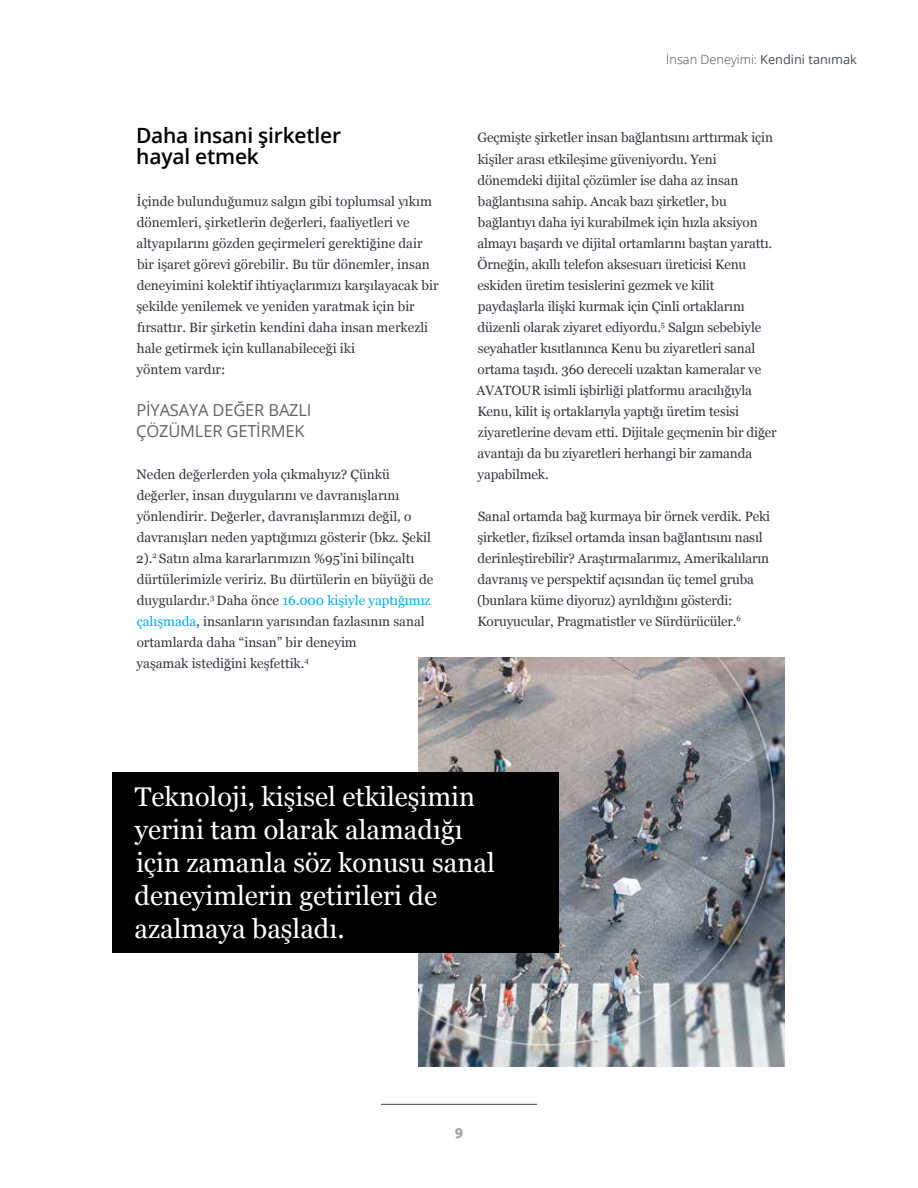
<style>
.page{position:relative;width:918px;height:1188px;background:#fff}
.page>*{position:absolute;margin:0;border:0;box-sizing:border-box;transform-origin:0 0}
.t1{font:27px/33px "Georgia";color:#fff}
.t2{font:600 21px/21px "Open Sans";letter-spacing:-.01em;color:#000}
.t3{font:16.5px/21px "Open Sans";letter-spacing:-.01em;color:#5f636a}
.t4{font:13.5px/21px "Georgia";letter-spacing:-.01em;color:#343741}
.t5{font:700 13.5px "Open Sans";color:#a3a7a9}
.t6{font:300 12.75px "Open Sans";color:#474c55}
.s1{color:#00aeef}
.s2{font-weight:400}
</style>
<div class="page">
<hr style="left:381px;top:1104px;width:156px;height:1px;background:#5f636a">
<img style="left:418px;top:657px;width:366px;height:409px">
<div style="left:112px;top:772px;width:447px;height:180px;background:#000"></div>
<h2 class="t2" style="left:136px;top:124px;width:207px">Daha insani şirketler hayal etmek</h2>
<p class="t4" style="left:136px;top:190px;width:304px">İçinde bulunduğumuz salgın gibi toplumsal yıkım dönemleri, şirketlerin değerleri, faaliyetleri ve altyapılarını gözden geçirmeleri gerektiğine dair bir işaret görevi görebilir. Bu tür dönemler, insan deneyimini kolektif ihtiyaçlarımızı karşılayacak bir şekilde yenilemek ve yeniden yaratmak için bir fırsattır. Bir şirketin kendini daha insan merkezli hale getirmek için kullanabileceği iki<br>yöntem vardır:</p>
<p class="t3" style="left:136px;top:399px;width:177px">PİYASAYA DEĞER BAZLI<br>ÇÖZÜMLER GETİRMEK</p>
<p class="t4" style="left:136px;top:463px;width:299px">Neden değerlerden yola çıkmalıyız? Çünkü değerler, insan duygularını ve davranışlarını yönlendirir. Değerler, davranışlarımızı değil, o davranışları neden yaptığımızı gösterir (bkz. Şekil 2).<sup>2</sup> Satın alma kararlarımızın %95’ini bilinçaltı dürtülerimizle veririz. Bu dürtülerin en büyüğü de duygulardır.<sup>3</sup> Daha önce <span class="s1">16.000 kişiyle yaptığımız çalışmada</span>, insanların yarısından fazlasının sanal ortamlarda daha “insan” bir deneyim<br>yaşamak istediğini keşfettik.<sup>4</sup></p>
<p class="t6" style="left:666px;top:50px;width:192px">İnsan Deneyimi: <span class="s2">Kendini tanımak</span></p>
<p class="t4" style="left:477px;top:127px;width:302px">Geçmişte şirketler insan bağlantısını arttırmak için kişiler arası etkileşime güveniyordu. Yeni dönemdeki dijital çözümler ise daha az insan bağlantısına sahip. Ancak bazı şirketler, bu bağlantıyı daha iyi kurabilmek için hızla aksiyon almayı başardı ve dijital ortamlarını baştan yarattı.<br>Örneğin, akıllı telefon aksesuarı üreticisi Kenu eskiden üretim tesislerini gezmek ve kilit paydaşlarla ilişki kurmak için Çinli ortaklarını düzenli olarak ziyaret ediyordu.<sup>5</sup> Salgın sebebiyle seyahatler kısıtlanınca Kenu bu ziyaretleri sanal ortama taşıdı. 360 dereceli uzaktan kameralar ve AVATOUR isimli işbirliği platformu aracılığıyla Kenu, kilit iş ortaklarıyla yaptığı üretim tesisi ziyaretlerine devam etti. Dijitale geçmenin bir diğer avantajı da bu ziyaretleri herhangi bir zamanda yapabilmek.</p>
<p class="t4" style="left:477px;top:505px;width:294px">Sanal ortamda bağ kurmaya bir örnek verdik. Peki şirketler, fiziksel ortamda insan bağlantısını nasıl derinleştirebilir? Araştırmalarımız, Amerikalıların davranış ve perspektif açısından üç temel gruba (bunlara küme diyoruz) ayrıldığını gösterdi:<br>Koruyucular, Pragmatistler ve Sürdürücüler.<sup>6</sup></p>
<h1 class="t1" style="left:135px;top:779px;width:362px">Teknoloji, kişisel etkileşimin yerini tam olarak alamadığı için zamanla söz konusu sanal deneyimlerin getirileri de azalmaya başladı.</h1>
<p class="t5" style="left:455px;top:1123px;width:9px">9</p>
</div>
